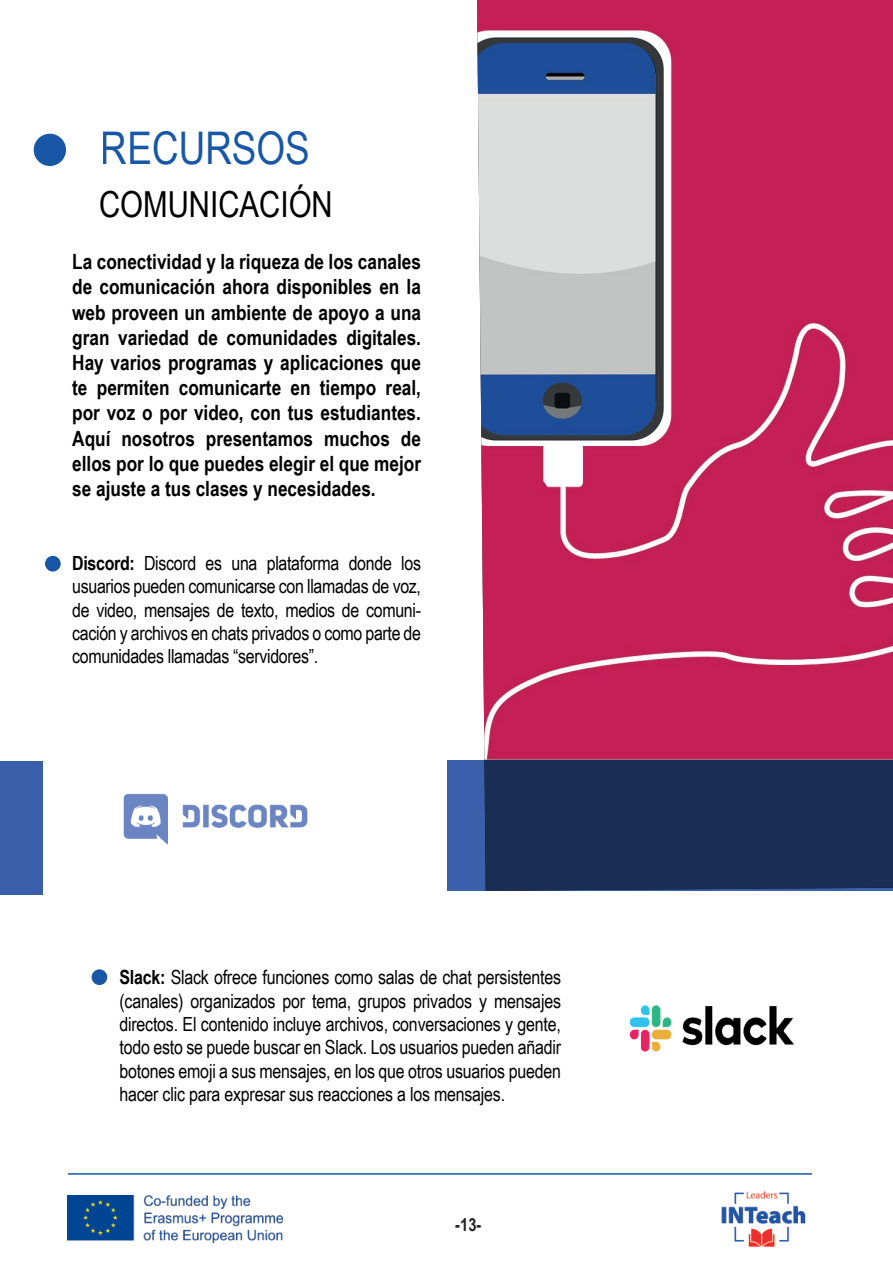
<style>
.page{position:relative;width:893px;height:1263px;background:#fff}
.page>*{position:absolute;margin:0;border:0;box-sizing:border-box;transform-origin:0 0}
.t1{font:45px "Arial Narrow";color:#1757a5}
.t2{font:35.85px "Arial Narrow";color:#000001}
.t3{font:700 21px/25.2px "Arial Narrow";color:#000001;text-align:justify}
.t4{font:19.5px/23.4px "Arial Narrow";letter-spacing:-.015em;color:#000001;text-align:justify}
.t5{font:700 18px "Arial Narrow";color:#231f20}
.s1{font-weight:700}
</style>
<div class="page">
<img style="left:721px;top:1191px;width:85px;height:57px">
<img style="left:68px;top:1196px;width:215px;height:46px">
<hr style="left:68px;top:1173px;width:744px;height:2px;background:#1757a5">
<img style="left:477px;top:0;width:416px;height:761px">
<svg style="left:447px;top:761px;width:446px;height:130px;fill:#1a2d52"></svg>
<div style="left:0;top:761px;width:43px;height:134px;background:#3a60ac"></div>
<div style="left:34px;top:134px;width:32px;height:32px;background:#1757a5;border-radius:50%"></div>
<div style="left:45px;top:556px;width:16px;height:16px;background:#1757a5;border-radius:50%"></div>
<img style="left:123px;top:793px;width:185px;height:52px">
<div style="left:92px;top:969px;width:15px;height:16px;background:#1757a5;border-radius:50%"></div>
<img style="left:629px;top:1005px;width:165px;height:47px">
<h1 class="t1" style="left:101px;top:115px;width:211px">RECURSOS</h1>
<h2 class="t2" style="left:99px;top:178px;width:235px">COMUNICACIÓN</h2>
<p class="t3" style="left:72px;top:248px;width:350px">La conectividad y la riqueza de los canales de comunicación ahora disponibles en la web proveen un ambiente de apoyo a una gran variedad de comunidades digitales.<br>Hay varios programas y aplicaciones que te permiten comunicarte en tiempo real, por voz o por video, con tus estudiantes.<br>Aquí nosotros presentamos muchos de ellos por lo que puedes elegir el que mejor se ajuste a tus clases y necesidades.</p>
<p class="t4" style="left:72px;top:550px;width:350px"><span class="s1">Discord:</span> Discord es una plataforma donde los usuarios pueden comunicarse con llamadas de voz, de video, mensajes de texto, medios de comuni&shy;cación y archivos en chats privados o como parte de comunidades llamadas “servidores”.</p>
<p class="t4" style="left:119px;top:965px;width:443px"><span class="s1">Slack:</span> Slack ofrece funciones como salas de chat persistentes (canales) organizados por tema, grupos privados y mensajes directos. El contenido incluye archivos, conversaciones y gente, todo esto se puede buscar en Slack. Los usuarios pueden añadir botones emoji a sus mensajes, en los que otros usuarios pueden hacer clic para expresar sus reacciones a los mensajes.</p>
<p class="t5" style="left:455px;top:1211px;width:28px">-13-</p>
</div>
